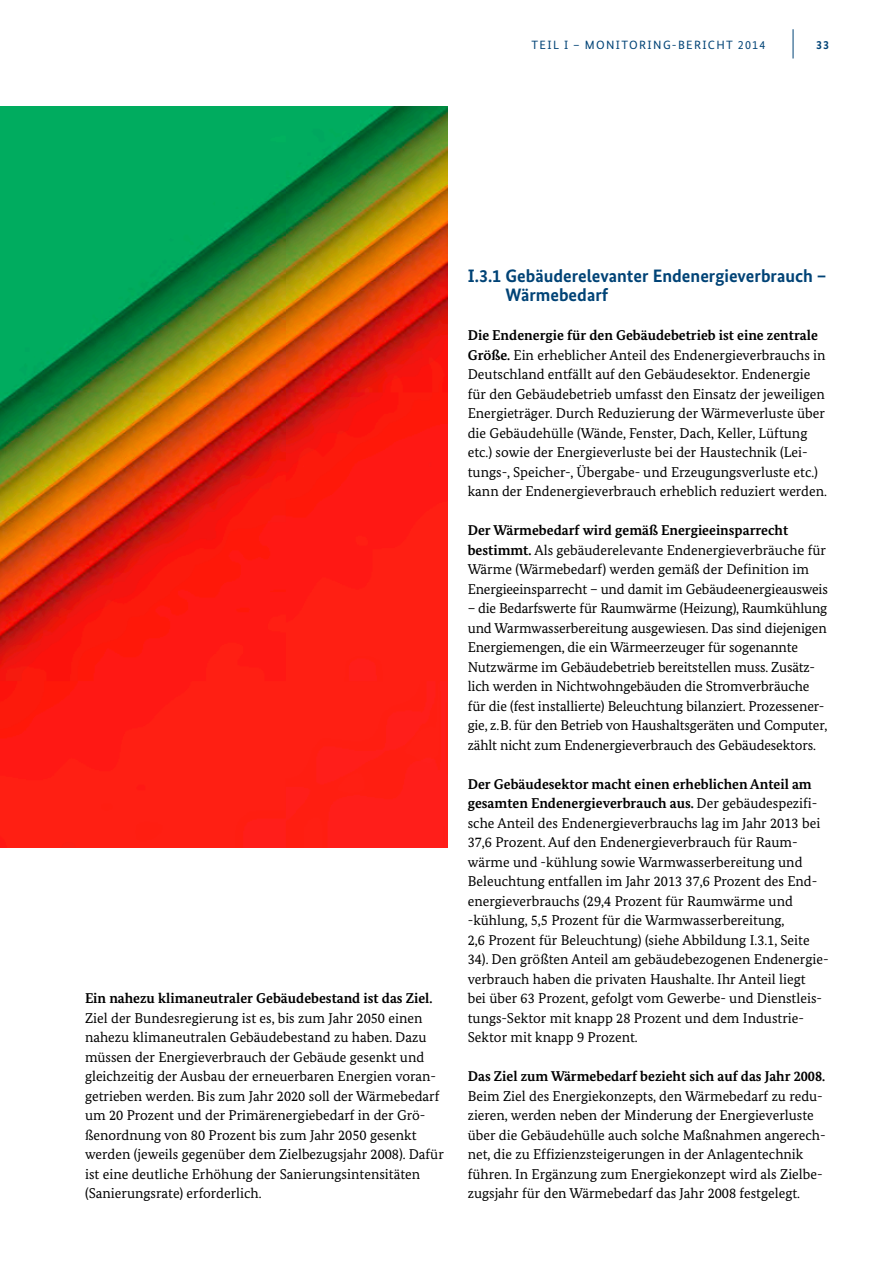
<style>
.page{position:relative;width:893px;height:1263px;background:#fff}
.page>*{position:absolute;margin:0;border:0;box-sizing:border-box;transform-origin:0 0}
.t1{font:700 18px/19.5px "Bundes Sans";color:#004376}
.t2{font:14.25px/19.5px "Bundes Serif";color:#000}
.t3{font:12px "Bundes Sans";letter-spacing:.11em;color:#004376}
.t4{font:700 12px "Bundes Sans";color:#004376}
.s1{font-weight:700}
</style>
<div class="page">
<img style="left:0;top:106px;width:447px;height:741px">
<hr style="left:793px;top:29px;width:1px;height:30px;background:#004376">
<p class="t3" style="left:532px;top:37px;width:235px">TEIL I – MONITORING-BERICHT 2014</p>
<p class="t4" style="left:816px;top:37px;width:15px">33</p>
<p class="t2" style="left:85px;top:988px;width:360px"><span class="s1">Ein nahezu klimaneutraler Gebäudebestand ist das Ziel.<br></span>Ziel der Bundesregierung ist es, bis zum Jahr 2050 einen nahezu klimaneutralen Gebäudebestand zu haben. Dazu müssen der Energieverbrauch der Gebäude gesenkt und gleichzeitig der Ausbau der erneuerbaren Energien voran&shy;getrieben werden. Bis zum Jahr 2020 soll der Wärmebedarf um 20 Prozent und der Primärenergiebedarf in der Grö&shy;ßenordnung von 80 Prozent bis zum Jahr 2050 gesenkt werden (jeweils gegenüber dem Zielbezugsjahr 2008). Dafür ist eine deutliche Erhöhung der Sanierungsintensitäten (Sanierungsrate) erforderlich.</p>
<h3 class="t1" style="left:505px;top:266px;width:323px;text-indent:-38px">I.3.1 Gebäuderelevanter Endenergieverbrauch –<br>Wärmebedarf</h3>
<p class="t2" style="left:468px;top:326px;width:361px"><span class="s1">Die Endenergie für den Gebäudebetrieb ist eine zentrale Größe.</span> Ein erheblicher Anteil des Endenergieverbrauchs in Deutschland entfällt auf den Gebäudesektor. Endenergie für den Gebäudebetrieb umfasst den Einsatz der jeweiligen Energieträger. Durch Reduzierung der Wärmeverluste über die Gebäudehülle (Wände, Fenster, Dach, Keller, Lüftung etc.) sowie der Energieverluste bei der Haustechnik (Lei&shy;tungs-, Speicher-, Übergabe- und Erzeugungsverluste etc.) kann der Endenergieverbrauch erheblich reduziert werden.</p>
<p class="t2" style="left:468px;top:520px;width:362px"><span class="s1">Der Wärmebedarf wird gemäß Energieeinsparrecht bestimmt.</span> Als gebäuderelevante Endenergieverbräuche für Wärme (Wärmebedarf) werden gemäß der Definition im Energieeinsparrecht – und damit im Gebäudeenergieausweis</p>
<p class="t2" style="left:468px;top:599px;width:361px">– die Bedarfswerte für Raumwärme (Heizung), Raumkühlung und Warmwasserbereitung ausgewiesen. Das sind diejenigen Energiemengen, die ein Wärmeerzeuger für sogenannte Nutzwärme im Gebäudebetrieb bereitstellen muss. Zusätz&shy;lich werden in Nichtwohngebäuden die Stromverbräuche für die (fest installierte) Beleuchtung bilanziert. Prozessener&shy;gie, z.B. für den Betrieb von Haushaltsgeräten und Computer, zählt nicht zum Endenergieverbrauch des Gebäudesektors.</p>
<p class="t2" style="left:468px;top:774px;width:362px"><span class="s1">Der Gebäudesektor macht einen erheblichen Anteil am gesamten Endenergieverbrauch aus.</span> Der gebäudespezifi&shy;sche Anteil des Endenergieverbrauchs lag im Jahr 2013 bei 37,6 Prozent. Auf den Endenergieverbrauch für Raum&shy;wärme und -kühlung sowie Warmwasserbereitung und Beleuchtung entfallen im Jahr 2013 37,6 Prozent des End&shy;energieverbrauchs (29,4 Prozent für Raumwärme und -kühlung, 5,5 Prozent für die Warmwasserbereitung,<br>2,6 Prozent für Beleuchtung) (siehe Abbildung I.3.1, Seite 34). Den größten Anteil am gebäudebezogenen Endenergie&shy;verbrauch haben die privaten Haushalte. Ihr Anteil liegt<br>bei über 63 Prozent, gefolgt vom Gewerbe- und Dienstleis&shy;tungs-Sektor mit knapp 28 Prozent und dem Industrie-Sektor mit knapp 9 Prozent.</p>
<p class="t2" style="left:468px;top:1066px;width:359px"><span class="s1">Das Ziel zum Wärmebedarf bezieht sich auf das Jahr 2008.<br></span>Beim Ziel des Energiekonzepts, den Wärmebedarf zu redu&shy;zieren, werden neben der Minderung der Energieverluste über die Gebäudehülle auch solche Maßnahmen angerech&shy;net, die zu Effizienzsteigerungen in der Anlagentechnik führen. In Ergänzung zum Energiekonzept wird als Zielbe&shy;zugsjahr für den Wärmebedarf das Jahr 2008 festgelegt.</p>
</div>
